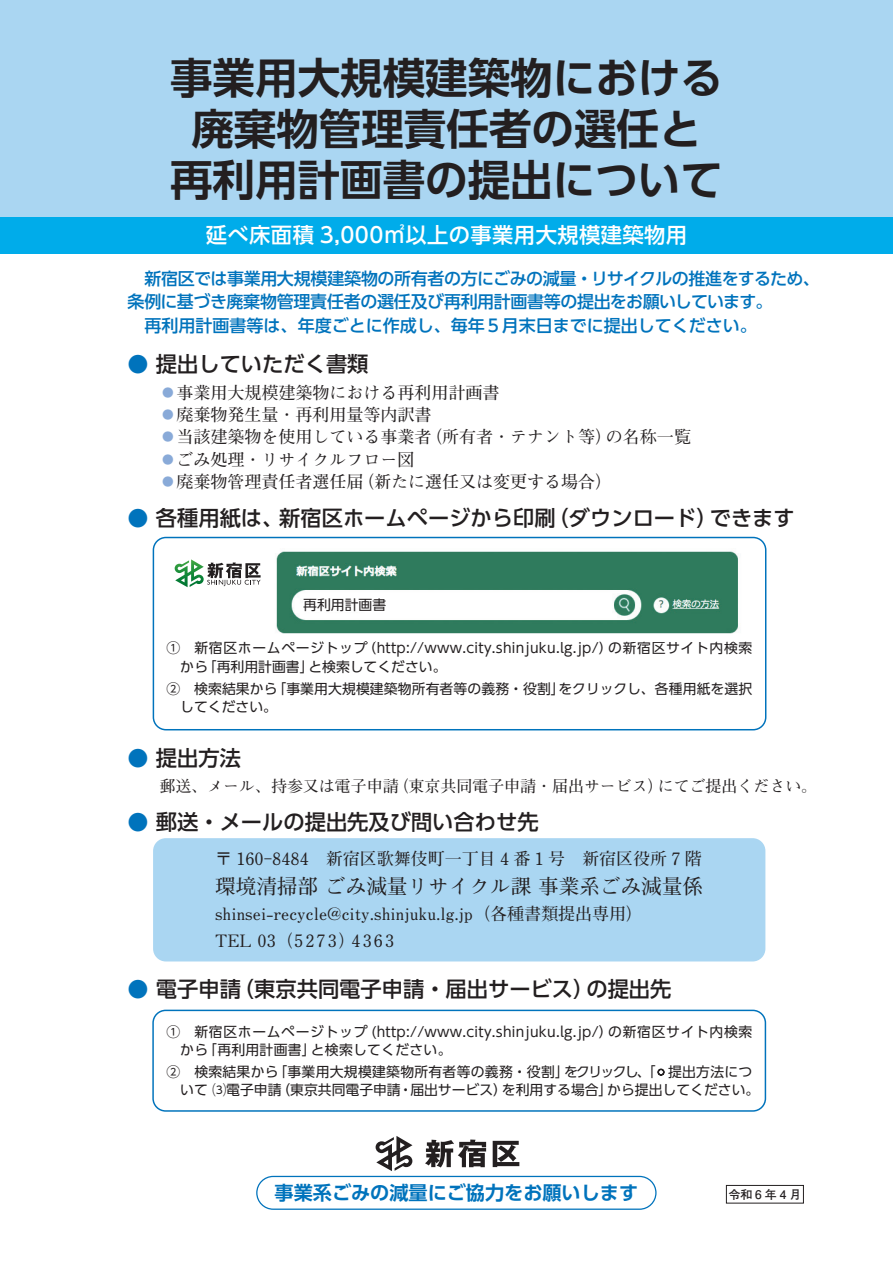
<style>
.page{position:relative;width:893px;height:1263px;background:#fff}
.page>*{position:absolute;margin:0;border:0;box-sizing:border-box;transform-origin:0 0}
.t1{font:700 42.45px/51px "UD Shin Go Pr 6 De";color:#231f20;text-align:center}
.t2{font:500 21.3px "UD Shin Go Pr 6";color:#231f20}
.t3{font:500 21.3px "UD Shin Go Pr 6";letter-spacing:.02em;color:#fff}
.t4{font:700 20.55px "Futo Min A101 Pro";color:#231f20}
.t5{font:700 19.2px "UD Shin Go Pr 6 De";color:#0073bc}
.t6{font:700 16.95px/22.4px "Futo Min A101 Pro";color:#231f20}
.t7{font:500 16.95px/23.4px "UD Shin Go Pr 6";letter-spacing:-.015em;color:#0073bc}
.t8{font:700 15.9px "Futo Min A101 Pro";color:#231f20}
.t9{font:13.8px/18.1px "UD Shin Go Pr 6";letter-spacing:.02em;color:#231f20}
.t10{font:13.8px/18.1px "UD Shin Go Pr 6";color:#231f20}
.t11{font:700 11.85px "Futo Go B101 Pro";letter-spacing:.25em;color:#231f20}
.s1{color:#0073bc}
.s2{color:#89aad8}
.s3{font-size:10.65px}
</style>
<div class="page">
<div style="left:0;top:0;width:893px;height:254px;background:#aad6f2"></div>
<div style="left:0;top:217px;width:893px;height:37px;background:#00acea"></div>
<div style="left:153px;top:838px;width:612px;height:123px;background:#aad6f2;border-radius:13px"></div>
<div style="left:152px;top:1010px;width:614px;height:102px;border:1px solid #0073bc;border-radius:13px"></div>
<div style="left:256px;top:1176px;width:401px;height:34px;border:1px solid #0073bc;border-radius:16px"></div>
<div style="left:726px;top:1185px;width:78px;height:18px;border:1px solid #231f20"></div>
<svg style="left:153px;top:537px;width:613px;height:193px"></svg>
<svg style="left:175px;top:559px;width:86px;height:28px"></svg>
<img style="left:271px;top:544px;width:474px;height:98px">
<div style="left:303px;top:598px;width:83px;height:14px;background:#fff"></div>
<svg style="left:376px;top:1136px;width:36px;height:35px"></svg>
<svg style="left:425px;top:1139px;width:61px;height:28px"></svg>
<svg style="left:493px;top:1141px;width:26px;height:26px"></svg>
<h1 class="t1" style="left:170px;top:52px;width:554px">事業用大規模建築物における廃棄物管理責任者の選任と再利用計画書の提出について</h1>
<h2 class="t3" style="left:206px;top:217px;width:483px">延べ床面積 3,000㎡以上の事業用大規模建築物用</h2>
<p class="t7" style="left:127px;top:266px;width:694px">　新宿区では事業用大規模建築物の所有者の方にごみの減量・リサイクルの推進をするため、条例に基づき廃棄物管理責任者の選任及び再利用計画書等の提出をお願いしています。<br>　再利用計画書等は、年度ごとに作成し、毎年５月末日までに提出してください。</p>
<h2 class="t2" style="left:128px;top:347px;width:242px"><span class="s1">●</span> 提出していただく書類</h2>
<p class="t6" style="left:159px;top:379px;width:533px"><span class="s2">·</span>事業用大規模建築物における再利用計画書<br><span class="s2">·</span>廃棄物発生量・再利用量等内訳書<br><span class="s2">·</span>当該建築物を使用している事業者（所有者・テナント等）の名称一覧<span class="s2">·</span>ごみ処理・リサイクルフロー図<br><span class="s2">·</span>廃棄物管理責任者選任届（新たに選任又は変更する場合）</p>
<h2 class="t2" style="left:128px;top:501px;width:669px"><span class="s1">●</span> 各種用紙は、新宿区ホームページから印刷（ダウンロード）できます</h2>
<p class="t9" style="left:303px;top:595px;width:84px">再利用計画書</p>
<p class="t9" style="left:180px;top:639px;width:574px;text-indent:-14px">① 　新宿区ホームページトップ（http://www.city.shinjuku.lg.jp/）の新宿区サイト内検索から「再利用計画書」と検索してください。</p>
<p class="t9" style="left:180px;top:679px;width:574px;text-indent:-14px">② 　検索結果から「事業用大規模建築物所有者等の義務・役割」をクリックし、各種用紙を選択してください。</p>
<h2 class="t2" style="left:128px;top:741px;width:115px"><span class="s1">●</span> 提出方法</h2>
<p class="t8" style="left:159px;top:773px;width:659px">郵送、メール、持参又は電子申請（東京共同電子申請・届出サービス）にてご提出ください。</p>
<h2 class="t2" style="left:128px;top:804px;width:413px"><span class="s1">●</span> 郵送・メールの提出先及び問い合わせ先</h2>
<p class="t6" style="left:215px;top:846px;width:488px">〒 160-8484　新宿区歌舞伎町一丁目 4 番 1 号　新宿区役所 7 階</p>
<h3 class="t4" style="left:215px;top:870px;width:490px">環境清掃部 ごみ減量リサイクル課 事業系ごみ減量係</h3>
<p class="t6" style="left:215px;top:897px;width:429px;line-height:27.6px">shinsei-recycle@city.shinjuku.lg.jp（各種書類提出専用）<br>TEL 03（5273）4363</p>
<h2 class="t2" style="left:128px;top:971px;width:545px"><span class="s1">●</span> 電子申請（東京共同電子申請・届出サービス）の提出先</h2>
<p class="t9" style="left:180px;top:1022px;width:574px;text-indent:-14px">① 　新宿区ホームページトップ (http://www.city.shinjuku.lg.jp/）の新宿区サイト内検索から「再利用計画書」と検索してください。</p>
<p class="t10" style="left:180px;top:1063px;width:581px;text-indent:-14px">② 　検索結果から「事業用大規模建築物所有者等の義務・役割」をクリックし、「<span class="s3">○</span>提出方法について ⑶電子申請（東京共同電子申請・届出サービス）を利用する場合」から提出してください。</p>
<h3 class="t5" style="left:275px;top:1177px;width:365px">事業系ごみの減量にご協力をお願いします</h3>
<p class="t11" style="left:728px;top:1185px;width:74px">令和6年4月</p>
</div>
